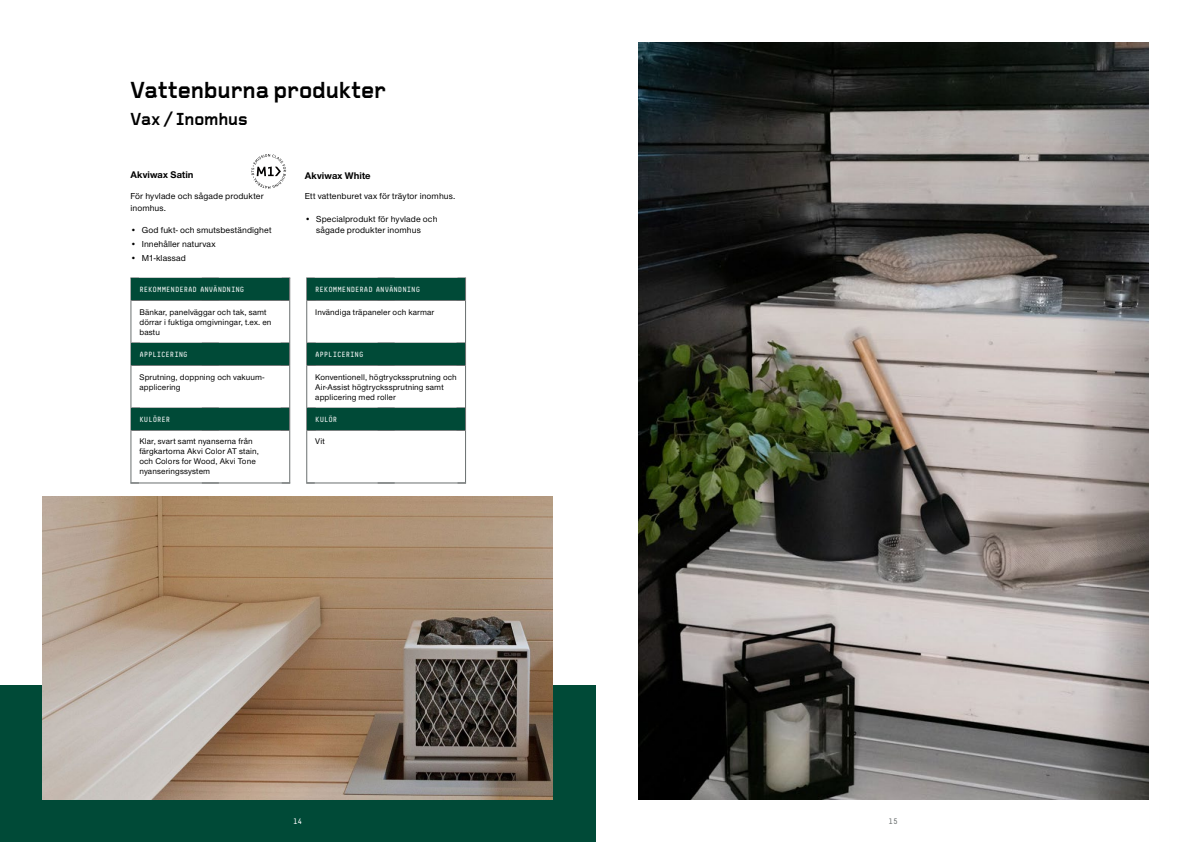
<style>
.page{position:relative;width:1191px;height:842px;background:#fff}
.page>*{position:absolute;margin:0;border:0;box-sizing:border-box;transform-origin:0 0}
.t1{font:700 24px "Foundry Gridnik";letter-spacing:-.005em;color:#000}
.t2{font:700 18px "Foundry Gridnik";letter-spacing:-.005em;color:#000}
.t3{font:700 10px "Nimbus San Nov";letter-spacing:.01em;color:#000}
.t4{font:500 9px/12px "Nimbus Sans Novus";letter-spacing:.01em;color:#000}
.t5{font:500 8.5px/10px "Nimbus Sans Novus";letter-spacing:.01em;color:#000}
.t6{font:8px "Decima Mono Pro";color:#fff}
.t7{font:8px "Decima Mono Pro";color:#6a6f6f}
.t8{font:7.5px "Decima Mono Pro";letter-spacing:-.01em;color:#fff}
</style>
<div class="page">
<div style="left:0;top:686px;width:595px;height:156px;background:#004a37"></div>
<img style="left:43px;top:497px;width:510px;height:302px">
<hr style="left:130px;top:482px;width:160px;height:1px;background:#6a6f6f">
<svg style="left:202px;top:482px;width:48px;height:1px"></svg>
<svg style="left:130px;top:278px;width:160px;height:153px"></svg>
<hr style="left:130px;top:430px;width:1px;height:52px;background:#6a6f6f">
<hr style="left:289px;top:430px;width:1px;height:52px;background:#6a6f6f">
<div style="left:131px;top:279px;width:158px;height:21px;background:#004a37"></div>
<div style="left:131px;top:344px;width:158px;height:21px;background:#004a37"></div>
<div style="left:131px;top:408px;width:158px;height:22px;background:#004a37"></div>
<hr style="left:306px;top:482px;width:160px;height:1px;background:#6a6f6f">
<svg style="left:378px;top:482px;width:48px;height:1px"></svg>
<svg style="left:306px;top:278px;width:160px;height:153px"></svg>
<hr style="left:306px;top:430px;width:1px;height:52px;background:#6a6f6f">
<hr style="left:465px;top:430px;width:1px;height:52px;background:#6a6f6f">
<div style="left:307px;top:279px;width:158px;height:21px;background:#004a37"></div>
<div style="left:307px;top:344px;width:158px;height:21px;background:#004a37"></div>
<div style="left:307px;top:408px;width:158px;height:22px;background:#004a37"></div>
<svg style="left:251px;top:154px;width:35px;height:35px"></svg>
<img style="left:638px;top:43px;width:510px;height:756px">
<h1 class="t1" style="left:130px;top:76px;width:257px">Vattenburna produkter</h1>
<h2 class="t2" style="left:130px;top:108px;width:119px">Vax / Inomhus</h2>
<p class="t3" style="left:130px;top:168px;width:65px">Akviwax Satin</p>
<p class="t4" style="left:130px;top:189px;width:135px">För hyvlade och sågade produkter inomhus.</p>
<p class="t4" style="left:130px;top:223px;width:143px">• God fukt- och smutsbeständighet</p>
<p class="t4" style="left:130px;top:237px;width:87px">• Innehåller naturvax</p>
<p class="t4" style="left:130px;top:251px;width:57px">• M1-klassad</p>
<p class="t8" style="left:139px;top:285px;width:107px">REKOMMENDERAD ANVÄNDNING</p>
<p class="t5" style="left:139px;top:306px;width:134px">Bänkar, panelväggar och tak, samt dörrar i fuktiga omgivningar, t.ex. en bastu</p>
<p class="t8" style="left:139px;top:350px;width:50px">APPLICERING</p>
<p class="t5" style="left:139px;top:371px;width:126px">Sprutning, doppning och vakuum&shy;applicering</p>
<p class="t8" style="left:139px;top:415px;width:32px">KULÖRER</p>
<p class="t5" style="left:139px;top:436px;width:121px">Klar, svart samt nyanserna från färgkartorna Akvi Color AT stain, och Colors for Wood, Akvi Tone nyanseringssystem</p>
<p class="t3" style="left:305px;top:169px;width:67px">Akviwax White</p>
<p class="t4" style="left:305px;top:190px;width:152px">Ett vattenburet vax för träytor inomhus.</p>
<p class="t4" style="left:305px;top:213px;width:134px;line-height:11px;text-align:center">• Specialprodukt för hyvlade och sågade produkter inomhus</p>
<p class="t8" style="left:315px;top:285px;width:107px">REKOMMENDERAD ANVÄNDNING</p>
<p class="t5" style="left:315px;top:306px;width:121px">Invändiga träpaneler och karmar</p>
<p class="t8" style="left:315px;top:350px;width:50px">APPLICERING</p>
<p class="t5" style="left:315px;top:371px;width:143px">Konventionell, högtryckssprutning och<br>Air-Assist högtryckssprutning samt applicering med roller</p>
<p class="t8" style="left:315px;top:415px;width:24px">KULÖR</p>
<p class="t5" style="left:315px;top:436px;width:11px">Vit</p>
<p class="t6" style="left:293px;top:816px;width:11px">14</p>
<p class="t7" style="left:888px;top:816px;width:11px">15</p>
</div>
